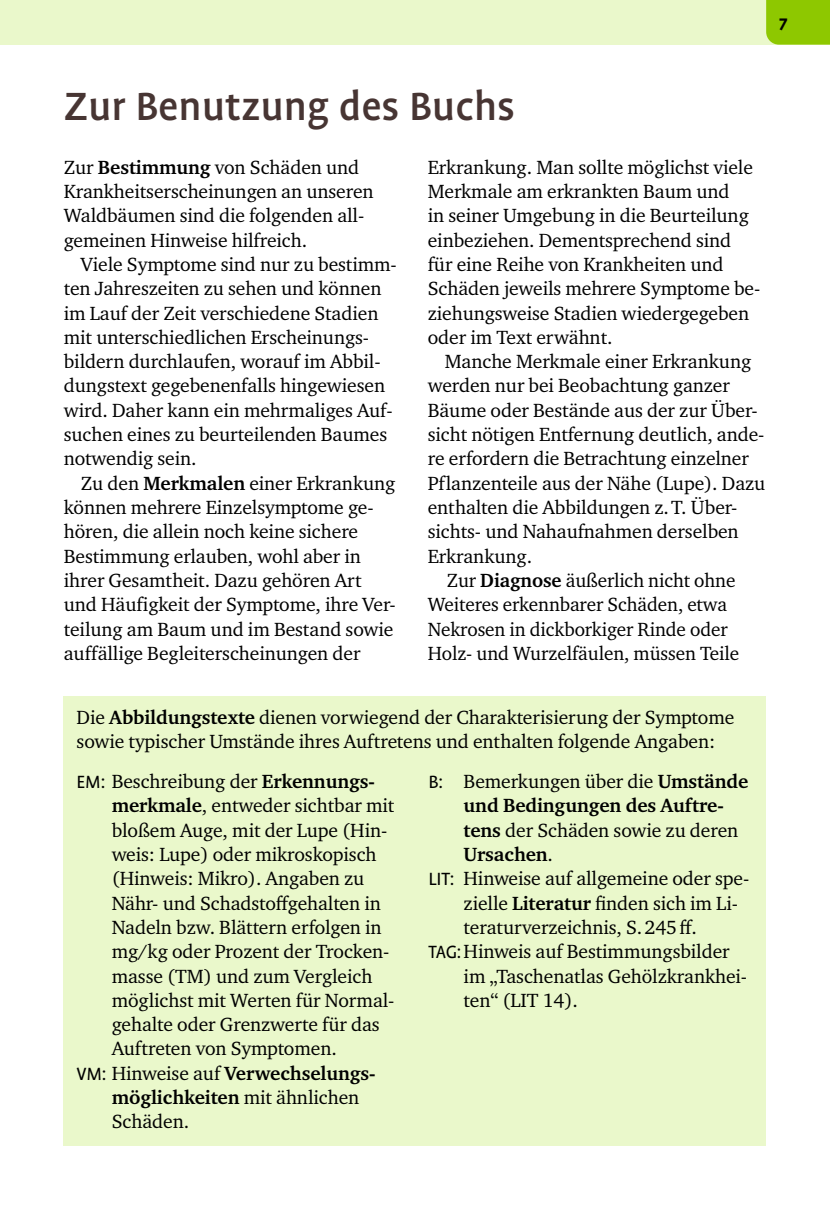
<style>
.page{position:relative;width:830px;height:1212px;background:#fff}
.page>*{position:absolute;margin:0;border:0;box-sizing:border-box;transform-origin:0 0}
.t1{font:500 45px "Profile Pro";color:#473533}
.t2{font:19.57px/24.3px "Charter ITC Pro";letter-spacing:-.005em;color:#000}
.t3{font:700 19.57px "Charter ITC Pro";letter-spacing:-.005em;color:#000}
.t4{font:700 19.12px "Profile Pro";color:#000}
.s1{font-weight:700}
.s2{font-family:"Profile Pro";font-size:20.25px}
.s3{font-family:"Profile Pro";font-weight:400;font-size:20.25px}
.s4{font-weight:400}
</style>
<div class="page">
<div style="left:0;top:0;width:829px;height:45px;background:#eaf8cb"></div>
<div style="left:766px;top:0;width:63px;height:45px;background:#8ec800"></div>
<div style="left:64px;top:696px;width:701px;height:450px;background:#eaf8cb"></div>
<p class="t4" style="left:778px;top:13px;width:11px">7</p>
<h1 class="t1" style="left:64px;top:81px;width:452px">Zur Benutzung des Buchs</h1>
<p class="t2" style="left:64px;top:155px;width:311px">Zur <span class="s1">Bestimmung</span> von Schäden und Krankheitserscheinungen an unseren Waldbäumen sind die folgenden all&shy;gemeinen Hinweise hilfreich.</p>
<p class="t2" style="left:64px;top:252px;width:334px;text-indent:17px">Viele Symptome sind nur zu bestimm&shy;ten Jahreszeiten zu sehen und können im Lauf der Zeit verschiedene Stadien mit unterschiedlichen Erscheinungs&shy;bildern durchlaufen, worauf im Abbil&shy;dungstext gegebenenfalls hingewiesen wird. Daher kann ein mehrmaliges Auf&shy;suchen eines zu beurteilenden Baumes notwendig sein.</p>
<p class="t2" style="left:64px;top:470px;width:333px;text-indent:17px">Zu den <span class="s1">Merkmalen</span> einer Erkrankung können mehrere Einzelsymptome ge&shy;hören, die allein noch keine sichere Bestimmung erlauben, wohl aber in ihrer Gesamtheit. Dazu gehören Art und Häufigkeit der Symptome, ihre Ver&shy;teilung am Baum und im Bestand sowie auffällige Begleiterscheinungen der</p>
<p class="t2" style="left:427px;top:155px;width:334px">Erkrankung. Man sollte möglichst viele Merkmale am erkrankten Baum und<br>in seiner Umgebung in die Beurteilung einbeziehen. Dementsprechend sind für eine Reihe von Krankheiten und Schäden jeweils mehrere Symptome be&shy;ziehungsweise Stadien wiedergegeben oder im Text erwähnt.</p>
<p class="t2" style="left:444px;top:349px;width:308px">Manche Merkmale einer Erkrankung</p>
<p class="t2" style="left:427px;top:373px;width:303px">werden nur bei Beobachtung ganzer</p>
<p class="t2" style="left:427px;top:398px;width:331px">Bäume oder Bestände aus der zur Über-</p>
<p class="t2" style="left:427px;top:422px;width:338px">sicht nötigen Entfernung deutlich, ande-</p>
<p class="t2" style="left:427px;top:446px;width:322px">re erfordern die Betrachtung einzelner</p>
<p class="t2" style="left:427px;top:470px;width:339px">Pflanzenteile aus der Nähe (Lupe). Dazu</p>
<p class="t2" style="left:427px;top:495px;width:311px">enthalten die Abbildungen z.T. Über-</p>
<p class="t2" style="left:427px;top:519px;width:312px">sichts- und Nahaufnahmen derselben</p>
<p class="t2" style="left:427px;top:543px;width:106px">Erkrankung.</p>
<p class="t2" style="left:446px;top:568px;width:290px">Zur <span class="s1">Diagnose</span> äußerlich nicht ohne</p>
<p class="t2" style="left:427px;top:592px;width:301px">Weiteres erkennbarer Schäden, etwa</p>
<p class="t2" style="left:427px;top:616px;width:301px">Nekrosen in dickborkiger Rinde oder</p>
<p class="t2" style="left:427px;top:641px;width:313px">Holz- und Wurzelfäulen, müssen Teile</p>
<p class="t2" style="left:77px;top:704px;width:659px">Die <span class="s1">Abbildungstexte</span> dienen vorwiegend der Charakterisierung der Symptome sowie typischer Umstände ihres Auftretens und enthalten folgende Angaben:</p>
<p class="t2" style="left:77px;top:769px;width:299px"><span class="s2">EM:</span> Beschreibung der <span class="s1">Erkennungs-</span></p>
<p class="t2" style="left:112px;top:793px;width:284px"><span class="s1">merkmale</span>, entweder sichtbar mit</p>
<p class="t2" style="left:112px;top:817px;width:277px">bloßem Auge, mit der Lupe (Hin-</p>
<p class="t2" style="left:112px;top:842px;width:266px">weis: Lupe) oder mikroskopisch</p>
<p class="t2" style="left:112px;top:866px;width:254px">(Hinweis: Mikro). Angaben zu</p>
<p class="t2" style="left:112px;top:890px;width:270px">Nähr- und Schadstoffgehalten in</p>
<p class="t2" style="left:112px;top:915px;width:271px">Nadeln bzw. Blättern erfolgen in</p>
<p class="t2" style="left:112px;top:939px;width:279px">mg/kg oder Prozent der Trocken-</p>
<p class="t2" style="left:112px;top:963px;width:262px">masse (TM) und zum Vergleich</p>
<p class="t2" style="left:112px;top:988px;width:284px">möglichst mit Werten für Normal-</p>
<p class="t2" style="left:112px;top:1012px;width:269px">gehalte oder Grenzwerte für das</p>
<p class="t2" style="left:112px;top:1036px;width:226px">Auftreten von Symptomen.</p>
<p class="t3" style="left:77px;top:1061px;width:300px"><span class="s3">VM:</span> <span class="s4">Hinweise auf</span> Verwechselungs-</p>
<p class="t3" style="left:112px;top:1085px;width:249px">möglichkeiten <span class="s4">mit ähnlichen</span></p>
<p class="t2" style="left:112px;top:1109px;width:79px">Schäden.</p>
<p class="t2" style="left:428px;top:769px;width:321px"><span class="s2">B:</span> Bemerkungen über die <span class="s1">Umstände</span></p>
<p class="t3" style="left:463px;top:793px;width:261px">und Bedingungen des Auftre-</p>
<p class="t2" style="left:463px;top:817px;width:276px"><span class="s1">tens</span> der Schäden sowie zu deren</p>
<p class="t3" style="left:463px;top:842px;width:91px">Ursachen<span class="s4">.</span></p>
<p class="t2" style="left:428px;top:866px;width:322px"><span class="s2">LIT:</span> Hinweise auf allgemeine oder spe-</p>
<p class="t2" style="left:463px;top:890px;width:276px">zielle <span class="s1">Literatur</span> finden sich im Li-</p>
<p class="t2" style="left:463px;top:915px;width:235px">teraturverzeichnis, S.245ff.</p>
<p class="t2" style="left:428px;top:939px;width:302px"><span class="s2">TAG:</span>Hinweis auf Bestimmungsbilder</p>
<p class="t2" style="left:463px;top:963px;width:285px">im „Taschenatlas Gehölzkrankhei-</p>
<p class="t2" style="left:463px;top:988px;width:116px">ten“ (LIT 14).</p>
</div>
